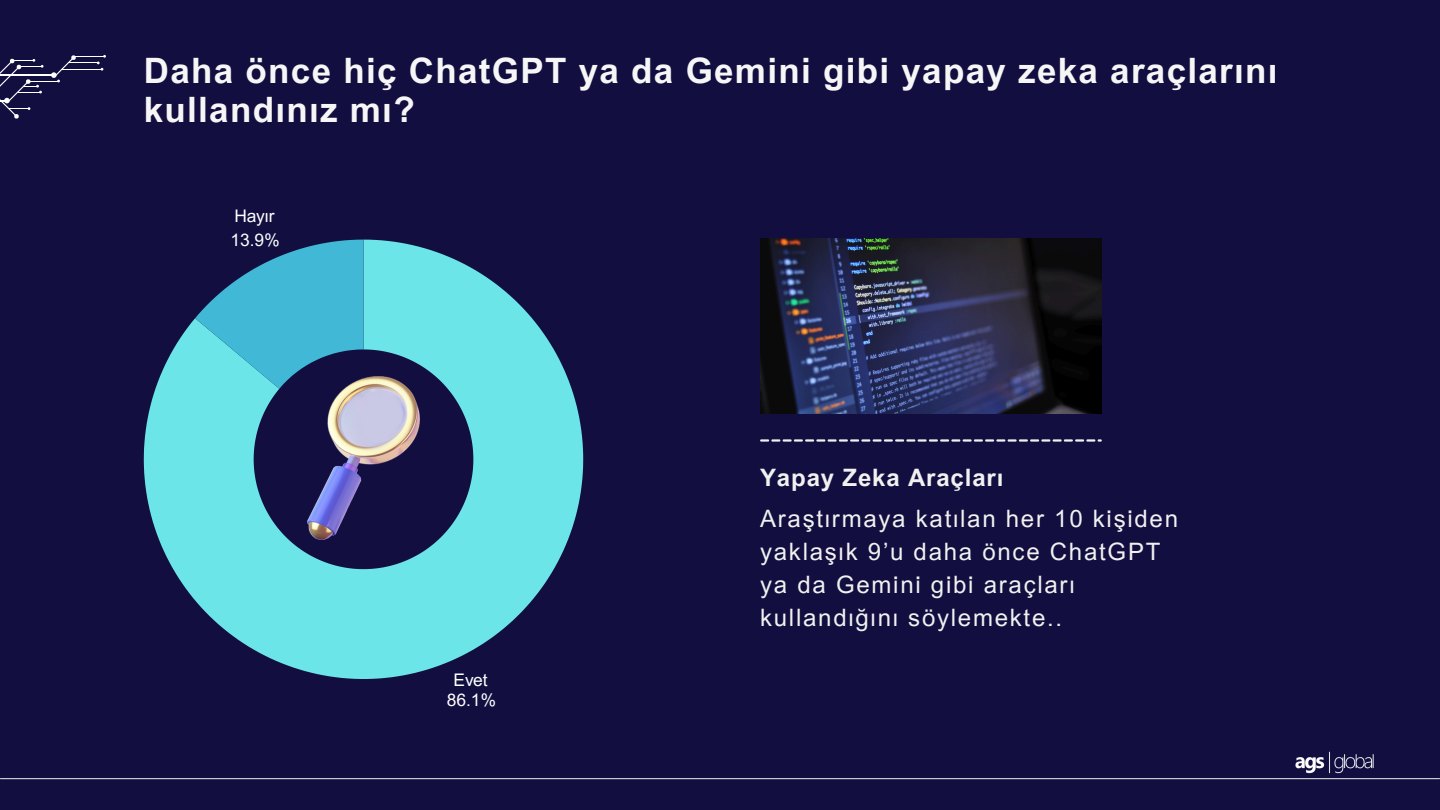
<style>
.page{position:relative;width:1440px;height:810px;background:#120e40}
.page>*{position:absolute;margin:0;border:0;box-sizing:border-box;transform-origin:0 0}
.t1{font:700 35px/38.2px "Arial MT Pro";letter-spacing:.035em;color:#f6f6f7}
.t2{font:24px/33px "Arial MT Pro";letter-spacing:.075em;color:#f0f1f0}
.t3{font:700 24px "Arial MT Pro";letter-spacing:.035em;color:#f0f1f0}
.t4{font:17.4px/20.5px "Arial MT Pro";color:#fff;text-align:center}
</style>
<div class="page">
<hr style="left:74px;top:56px;width:31px;height:1px;background:#fff">
<hr style="left:68px;top:63px;width:30px;height:1px;background:#fff">
<hr style="left:62px;top:69px;width:40px;height:1px;background:#fff">
<svg style="left:97px;top:55px;width:9px;height:16px"></svg>
<svg style="left:0;top:55px;width:76px;height:64px"></svg>
<svg style="left:144px;top:240px;width:439px;height:439px;fill:#6ce5e8"></svg>
<svg style="left:195px;top:240px;width:169px;height:149px"></svg>
<img style="left:307px;top:376px;width:113px;height:164px">
<svg style="left:760px;top:439px;width:342px;height:3px"></svg>
<img style="left:1295px;top:752px;width:79px;height:21px">
<img style="left:760px;top:239px;width:341px;height:175px">
<hr style="left:0;top:778px;width:1440px;height:1px;background:#f2f3f3">
<p class="t1" style="left:144px;top:56px;width:1135px">Daha önce hiç ChatGPT ya da Gemini gibi yapay zeka araçlarını kullandınız mı?</p>
<p class="t4" style="left:230px;top:206px;width:51px;line-height:23.8px;text-align:left">Hayır<br>13.9%</p>
<p class="t4" style="left:447px;top:672px;width:51px">Evet<br>86.1%</p>
<h2 class="t3" style="left:760px;top:468px;width:245px">Yapay Zeka Araçları</h2>
<p class="t2" style="left:760px;top:505px;width:419px">Araştırmaya katılan her 10 kişiden yaklaşık 9’u daha önce ChatGPT ya da Gemini gibi araçları kullandığını söylemekte..</p>
</div>
